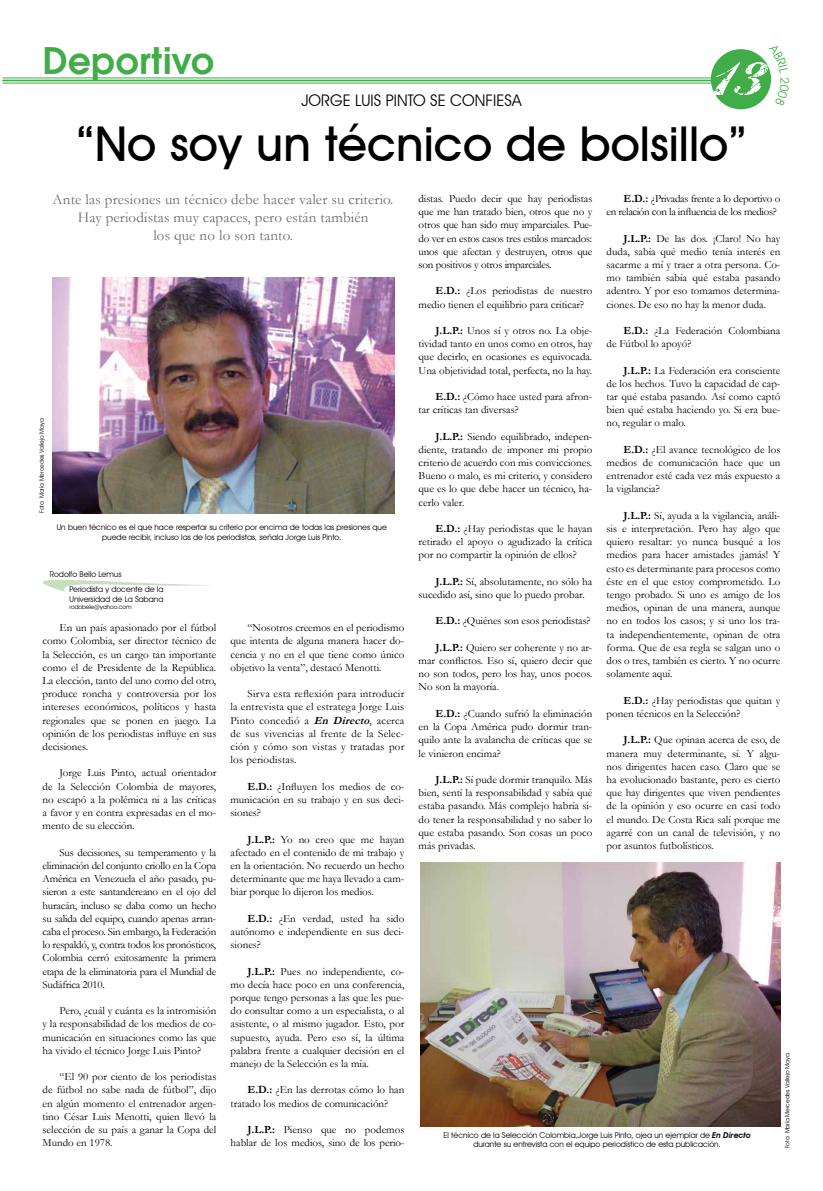
<style>
.page{position:relative;width:823px;height:1191px;background:#fff}
.page>*{position:absolute;margin:0;border:0;box-sizing:border-box;transform-origin:0 0}
.t1{font:500 48px "Avant Garde IT Cby BT";color:#000}
.t2{font:600 40px "Avant Gar Got Itc TEE";color:#41ad49}
.t3{font:16px "Avant Garde IT Cby BT";color:#000}
.t4{font:15px/18px "Garamond";letter-spacing:.01em;color:#6d6e71;text-align:center}
.t5{font:11px/13.2px "Garamond";color:#000;text-align:justify}
.t6{font:11px/13.2px "Garamond";letter-spacing:-.03em;color:#000}
.t7{font:8px/9.6px "Avant Garde IT Cby BT";color:#000;text-align:center}
.t8{font:6px "Avant Garde IT Cby BT";color:#000}
.s1{font-weight:700;font-style:italic}
.s2{font-weight:700}
.s3{font-weight:600;font-style:italic}
</style>
<div class="page">
<svg style="left:710px;top:49px;width:60px;height:60px"></svg>
<hr style="left:3px;top:77px;width:707px;height:1px;background:#41ad49">
<hr style="left:3px;top:80px;width:707px;height:1px;background:#41ad49">
<hr style="left:3px;top:83px;width:707px;height:1px;background:#41ad49">
<img style="left:53px;top:278px;width:341px;height:235px">
<img style="left:420px;top:862px;width:360px;height:264px">
<svg style="left:42px;top:579px;width:168px;height:13px"></svg>
<svg style="left:713px;top:49px;width:59px;height:57px"></svg>
<h2 class="t2" style="left:43px;top:37px;width:173px">Deportivo</h2>
<h3 class="t3" style="left:301px;top:90px;width:221px">JORGE LUIS PINTO SE CONFIESA</h3>
<h1 class="t1" style="left:76px;top:115px;width:672px">“No soy un técnico de bolsillo”</h1>
<h3 class="t4" style="left:53px;top:190px;width:342px">Ante las presiones un técnico debe hacer valer su criterio.<br>Hay periodistas muy capaces, pero están también<br>los que no lo son tanto.</h3>
<p class="t8" style="left:38px;top:513px;width:96px;rotate:-90deg">Foto: María Mercedes Vallejo Maya</p>
<p class="t7" style="left:57px;top:522px;width:331px">Un buen técnico es el que hace respertar su criterio por encima de todas las presiones que puede recibir, incluso las de los periodistas, señala Jorge Luis Pinto.</p>
<p class="t7" style="left:69px;top:566px;width:95px;line-height:15.3px;text-align:left;text-indent:-20px">Rodolfo Bello Lemus<br>Periodista y docente de la</p>
<p class="t7" style="left:69px;top:594px;width:95px">Universidad de La Sabana</p>
<p class="t8" style="left:69px;top:603px;width:64px">rodobele@yahoo.com</p>
<p class="t5" style="left:43px;top:621px;width:175px;text-indent:17px">En un país apasionado por el fútbol como Colombia, ser director técnico de la Selección, es un cargo tan importante como el de Presidente de la República.<br>La elección, tanto del uno como del otro, produce roncha y controversia por los intereses económicos, políticos y hasta regionales que se ponen en juego. La opinión de los periodistas influye en sus decisiones.</p>
<p class="t5" style="left:43px;top:766px;width:175px;text-indent:17px">Jorge Luis Pinto, actual orientador de la Selección Colombia de mayores, no escapó a la polémica ni a las críticas a favor y en contra expresadas en el mo&shy;mento de su elección.</p>
<p class="t5" style="left:43px;top:845px;width:175px;text-indent:17px">Sus decisiones, su temperamento y la eliminación del conjunto criollo en la Copa América en Venezuela el año pasado, pu&shy;sieron a este santandereano en el ojo del huracán, incluso se daba como un hecho su salida del equipo, cuando apenas arran&shy;caba el proceso. Sin embargo, la Federación lo respaldó, y, contra todos los pronósticos, Colombia cerró exitosamente la primera etapa de la eliminatoria para el Mundial de Sudáfrica 2010.</p>
<p class="t5" style="left:43px;top:1003px;width:175px;text-indent:17px">Pero, ¿cuál y cuánta es la intromisión y la responsabilidad de los medios de co&shy;municación en situaciones como las que ha vivido el técnico Jorge Luis Pinto?</p>
<p class="t5" style="left:43px;top:1069px;width:175px;text-indent:17px">“El 90 por ciento de los periodistas de fútbol no sabe nada de fútbol”, dijo en algún momento el entrenador argen&shy;tino César Luis Menotti, quien llevó la selección de su país a ganar la Copa del Mundo en 1978.</p>
<p class="t5" style="left:230px;top:621px;width:175px;text-indent:17px">“Nosotros creemos en el periodismo que intenta de alguna manera hacer do&shy;cencia y no en el que tiene como único objetivo la venta”, destacó Menotti.</p>
<p class="t5" style="left:230px;top:687px;width:175px;text-indent:17px">Sirva esta reflexión para introducir la entrevista que el estratega Jorge Luis Pinto concedió a <span class="s1">En Directo</span>, acerca de sus vivencias al frente de la Selec&shy;ción y cómo son vistas y tratadas por los periodistas.</p>
<p class="t5" style="left:230px;top:779px;width:175px;text-indent:17px"><span class="s2">E.D.:</span> ¿Influyen los medios de co&shy;municación en su trabajo y en sus deci&shy;siones?</p>
<p class="t5" style="left:230px;top:832px;width:175px;text-indent:17px"><span class="s2">J.L.P.:</span> Yo no creo que me hayan afectado en el contenido de mi trabajo y en la orientación. No recuerdo un hecho determinante que me haya llevado a cam&shy;biar porque lo dijeron los medios.</p>
<p class="t5" style="left:230px;top:911px;width:175px;text-indent:17px"><span class="s2">E.D.:</span> ¿En verdad, usted ha sido autónomo e independiente en sus deci&shy;siones?</p>
<p class="t5" style="left:230px;top:964px;width:175px;text-indent:17px"><span class="s2">J.L.P.:</span> Pues no independiente, co&shy;mo decía hace poco en una conferencia, porque tengo personas a las que les pue&shy;do consultar como a un especialista, o al asistente, o al mismo jugador. Esto, por supuesto, ayuda. Pero eso sí, la última palabra frente a cualquier decisión en el manejo de la Selección es la mía.</p>
<p class="t5" style="left:230px;top:1083px;width:175px;text-indent:17px"><span class="s2">E.D.:</span> ¿En las derrotas cómo lo han tratado los medios de comunicación?</p>
<p class="t5" style="left:230px;top:1122px;width:175px;text-align:right"><span class="s2">J.L.P.:</span> Pienso que no podemos hablar de los medios, sino de los perio-</p>
<p class="t5" style="left:418px;top:191px;width:175px">distas. Puedo decir que hay periodistas que me han tratado bien, otros que no y otros que han sido muy imparciales. Pue&shy;do ver en estos casos tres estilos marcados: unos que afectan y destruyen, otros que son positivos y otros imparciales.</p>
<p class="t5" style="left:418px;top:284px;width:175px;text-indent:17px"><span class="s2">E.D.:</span> ¿Los periodistas de nuestro medio tienen el equilibrio para criticar?</p>
<p class="t5" style="left:418px;top:323px;width:175px;text-indent:17px"><span class="s2">J.L.P.:</span> Unos sí y otros no. La obje&shy;tividad tanto en unos como en otros, hay que decirlo, en ocasiones es equivocada.<br>Una objetividad total, perfecta, no la hay.</p>
<p class="t5" style="left:418px;top:389px;width:175px;text-indent:17px"><span class="s2">E.D.:</span> ¿Cómo hace usted para afron&shy;tar críticas tan diversas?</p>
<p class="t5" style="left:418px;top:429px;width:175px;text-indent:17px"><span class="s2">J.L.P.:</span> Siendo equilibrado, indepen&shy;diente, tratando de imponer mi propio criterio de acuerdo con mis convicciones.<br>Bueno o malo, es mi criterio, y considero que es lo que debe hacer un técnico, ha&shy;cerlo valer.</p>
<p class="t5" style="left:418px;top:521px;width:175px;text-indent:17px"><span class="s2">E.D.:</span> ¿Hay periodistas que le hayan retirado el apoyo o agudizado la crítica por no compartir la opinión de ellos?</p>
<p class="t5" style="left:418px;top:574px;width:175px;text-indent:17px"><span class="s2">J.L.P.:</span> Sí, absolutamente, no sólo ha sucedido así, sino que lo puedo probar.</p>
<p class="t5" style="left:435px;top:614px;width:156px"><span class="s2">E.D.:</span> ¿Quiénes son esos periodistas?</p>
<p class="t5" style="left:418px;top:640px;width:175px;text-indent:17px"><span class="s2">J.L.P.:</span> Quiero ser coherente y no ar&shy;mar conflictos. Eso sí, quiero decir que no son todos, pero los hay, unos pocos.<br>No son la mayoría.</p>
<p class="t5" style="left:418px;top:706px;width:175px;text-indent:17px"><span class="s2">E.D.:</span> ¿Cuando sufrió la eliminación en la Copa América pudo dormir tran&shy;quilo ante la avalancha de críticas que se le vinieron encima?</p>
<p class="t5" style="left:418px;top:772px;width:175px;text-indent:17px"><span class="s2">J.L.P.:</span> Sí pude dormir tranquilo. Más bien, sentí la responsabilidad y sabía qué estaba pasando. Más complejo habría si&shy;do tener la responsabilidad y no saber lo que estaba pasando. Son cosas un poco más privadas.</p>
<p class="t6" style="left:606px;top:191px;width:175px;text-indent:17px"><span class="s2">E.D.:</span> ¿Privadas frente a lo deportivo o en relación con la influencia de los medios?</p>
<p class="t5" style="left:606px;top:231px;width:175px;text-indent:17px"><span class="s2">J.L.P.:</span> De las dos. ¡Claro! No hay duda, sabía qué medio tenía interés en sacarme a mí y traer a otra persona. Co&shy;mo también sabía qué estaba pasando adentro. Y por eso tomamos determina&shy;ciones. De eso no hay la menor duda.</p>
<p class="t5" style="left:606px;top:323px;width:175px;text-indent:17px"><span class="s2">E.D.:</span> ¿La Federación Colombiana de Fútbol lo apoyó?</p>
<p class="t5" style="left:606px;top:363px;width:175px;text-indent:17px"><span class="s2">J.L.P.:</span> La Federación era consciente de los hechos. Tuvo la capacidad de cap&shy;tar qué estaba pasando. Así como captó bien qué estaba haciendo yo. Si era bue&shy;no, regular o malo.</p>
<p class="t5" style="left:606px;top:442px;width:175px;text-indent:17px"><span class="s2">E.D.:</span> ¿El avance tecnológico de los medios de comunicación hace que un entrenador esté cada vez más expuesto a la vigilancia?</p>
<p class="t5" style="left:606px;top:508px;width:175px;text-indent:17px"><span class="s2">J.L.P.:</span> Sí, ayuda a la vigilancia, análi&shy;sis e interpretación. Pero hay algo que quiero resaltar: yo nunca busqué a los medios para hacer amistades ¡jamás! Y esto es determinante para procesos como éste en el que estoy comprometido. Lo tengo probado. Si uno es amigo de los medios, opinan de una manera, aunque no en todos los casos; y si uno los tra&shy;ta independientemente, opinan de otra forma. Que de esa regla se salgan uno o dos o tres, también es cierto. Y no ocurre solamente aquí.</p>
<p class="t5" style="left:606px;top:693px;width:175px;text-indent:17px"><span class="s2">E.D.:</span> ¿Hay periodistas que quitan y ponen técnicos en la Selección?</p>
<p class="t5" style="left:606px;top:733px;width:175px;text-indent:17px"><span class="s2">J.L.P.:</span> Que opinan acerca de eso, de manera muy determinante, sí. Y algu&shy;nos dirigentes hacen caso. Claro que se ha evolucionado bastante, pero es cierto que hay dirigentes que viven pendientes de la opinión y eso ocurre en casi todo el mundo. De Costa Rica salí porque me agarré con un canal de televisión, y no por asuntos futbolísticos.</p>
<p class="t7" style="left:443px;top:1130px;width:308px">El técnico de la Selección Colombia,Jorge Luis Pinto, ojea un ejemplar de <span class="s3">En Directo </span>durante su entrevista con el equipo periodístico de esta publicación.</p>
<p class="t8" style="left:783px;top:1148px;width:96px;rotate:-90deg">Foto: María Mercedes Vallejo Maya</p>
</div>
